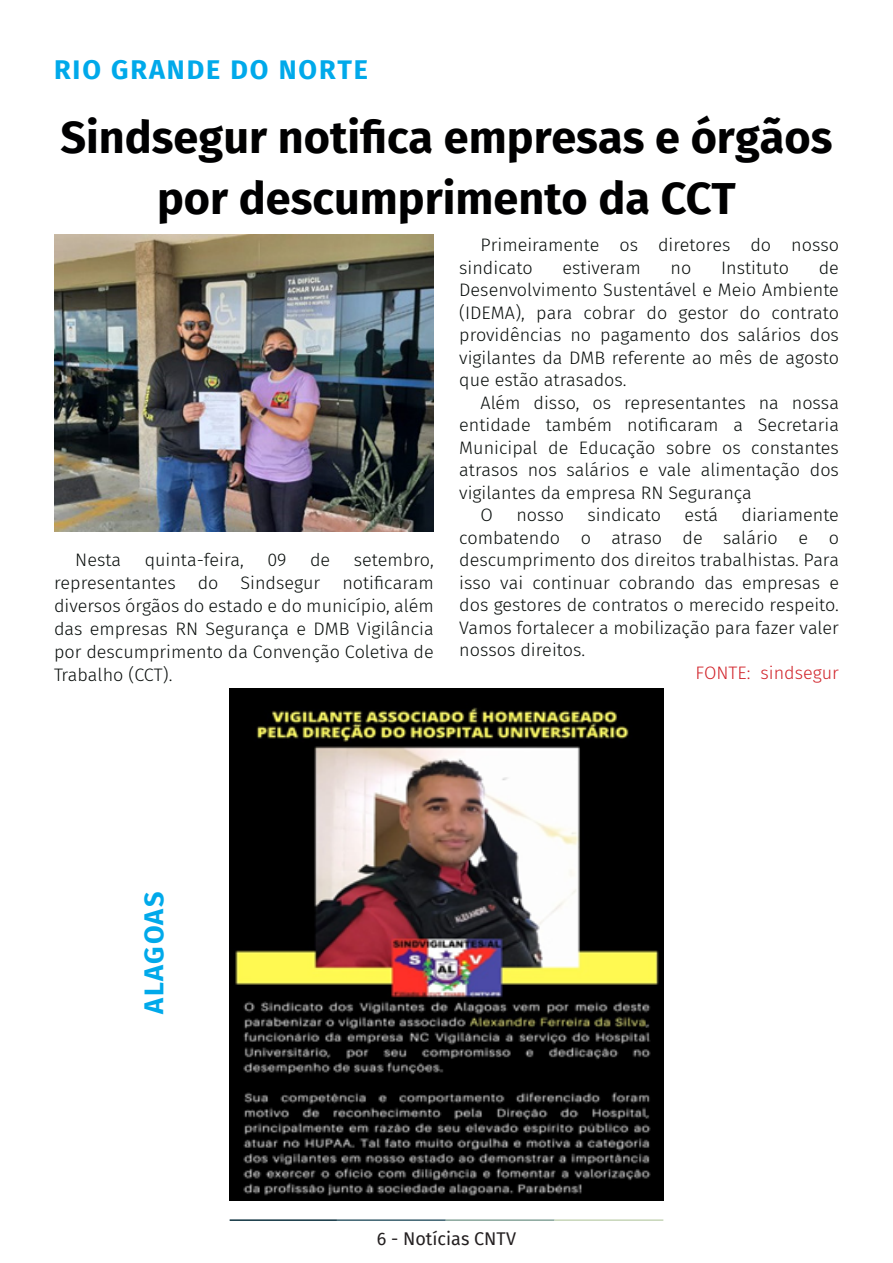
<style>
.page{position:relative;width:893px;height:1263px;background:#fff}
.page>*{position:absolute;margin:0;border:0;box-sizing:border-box;transform-origin:0 0}
.t1{font:700 45px/61.5px "Fira Sans";color:#000001;text-align:center}
.t2{font:700 27px "Fira Sans";letter-spacing:.07em;color:#00a9ea}
.t3{font:300 18px/22.5px "Fira Sans";color:#080d0b;text-align:justify}
.t4{font:300 18px "Fira Sans";color:#d1232a}
.t5{font:18px "Fira Sans";color:#231f20}
</style>
<div class="page">
<hr style="left:230px;top:1219px;width:107px;height:2px;background:#0e323f">
<hr style="left:337px;top:1219px;width:109px;height:2px;background:#3a5f6d">
<hr style="left:446px;top:1219px;width:109px;height:2px;background:#87a59a">
<hr style="left:555px;top:1219px;width:108px;height:2px;background:#c6d5b7">
<img style="left:54px;top:234px;width:380px;height:297px">
<img style="left:230px;top:689px;width:433px;height:512px">
<p class="t2" style="left:54px;top:47px;width:316px">RIO GRANDE DO NORTE</p>
<p class="t1" style="left:60px;top:103px;width:773px">Sindsegur notifica empresas e órgãos por descumprimento da CCT</p>
<p class="t3" style="left:75px;top:548px;width:47px">Nesta</p>
<p class="t3" style="left:145px;top:548px;width:101px">quinta-feira,</p>
<p class="t3" style="left:267px;top:548px;width:21px">09</p>
<p class="t3" style="left:310px;top:548px;width:22px">de</p>
<p class="t3" style="left:54px;top:548px;width:381px;line-height:23.1px;text-indent:300px">setembro, representantes do Sindsegur notificaram diversos órgãos do estado e do município, além das empresas RN Segurança e DMB Vigilância por descumprimento da Convenção Coletiva de Trabalho (CCT).</p>
<p class="t3" style="left:459px;top:234px;width:381px;text-indent:21px">Primeiramente os diretores do nosso sindicato</p>
<p class="t3" style="left:562px;top:256px;width:80px">estiveram</p>
<p class="t3" style="left:671px;top:256px;width:22px">no</p>
<p class="t3" style="left:721px;top:256px;width:69px">Instituto</p>
<p class="t3" style="left:459px;top:256px;width:381px;text-indent:359px">de Desenvolvimento Sustentável e Meio Ambiente (IDEMA), para cobrar do gestor do contrato providências no pagamento dos salários dos vigilantes da DMB referente ao mês de agosto que estão atrasados.</p>
<p class="t3" style="left:459px;top:391px;width:381px;text-indent:21px">Além disso, os representantes na nossa entidade também notificaram a Secretaria Municipal de Educação sobre os constantes atrasos nos salários e vale alimentação dos vigilantes da empresa RN Segurança</p>
<p class="t3" style="left:480px;top:504px;width:14px">O</p>
<p class="t3" style="left:516px;top:504px;width:49px">nosso</p>
<p class="t3" style="left:587px;top:504px;width:75px">sindicato</p>
<p class="t3" style="left:684px;top:504px;width:35px">está</p>
<p class="t3" style="left:459px;top:504px;width:381px;text-indent:282px">diariamente combatendo o atraso de salário e o descumprimento dos direitos trabalhistas. Para isso vai continuar cobrando das empresas e dos gestores de contratos o merecido respeito.<br>Vamos fortalecer a mobilização para fazer valer nossos direitos.</p>
<p class="t4" style="left:695px;top:660px;width:145px">FONTE: sindsegur</p>
<p class="t2" style="left:131px;top:1014px;width:124px;rotate:-90deg">ALAGOAS</p>
<p class="t5" style="left:377px;top:1225px;width:141px">6 - Notícias CNTV</p>
</div>
